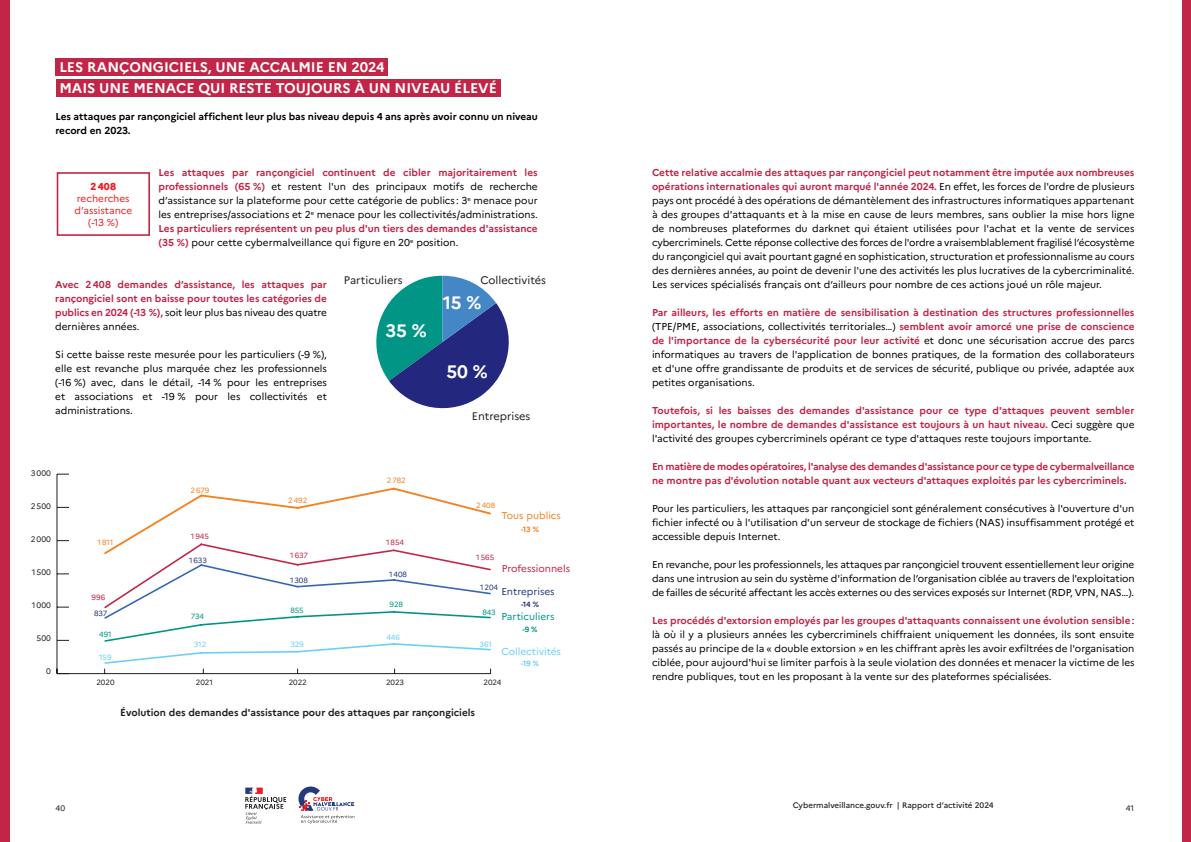
<style>
.page{position:relative;width:1191px;height:842px;background:#fff}
.page>*{position:absolute;margin:0;border:0;box-sizing:border-box;transform-origin:0 0}
.t1{font:700 18px "Marianne";color:#fff}
.t2{font:700 14px "Marianne";color:#fff}
.t3{font:11px "Marianne";color:#231f20}
.t4{font:10px/14px "Marianne";color:#000;text-align:justify}
.t5{font:700 10px/14px "Marianne";color:#c12547}
.t6{font:700 10px/14px "Marianne";color:#000}
.t7{font:700 10px "Marianne";color:#231f20}
.t8{font:10px/12px "Marianne";color:#ea1e24;text-align:center}
.t9{font:10px "Marianne";letter-spacing:-.005em;color:#c12547}
.t10{font:10px "Marianne";color:#6bcff6}
.t11{font:10px "Marianne";color:#009585}
.t12{font:10px "Marianne";color:#f58220}
.t13{font:10px "Marianne";color:#233b7d}
.t14{font:500 8px "Marianne";color:#231f20}
.t15{font:8px "Marianne";letter-spacing:.005em;color:#231f20}
.t16{font:7.6px "Marianne";letter-spacing:-.005em;color:#231f20}
.t17{font:7.6px "Marianne";letter-spacing:-.005em;color:#f58220}
.t18{font:7.6px "Marianne";color:#c12547}
.t19{font:7.6px "Marianne";letter-spacing:.005em;color:#233b7d}
.t20{font:7.6px "Marianne";letter-spacing:-.01em;color:#009585}
.t21{font:7.6px "Marianne";letter-spacing:-.01em;color:#6bcff6}
.t22{font:700 7.6px "Marianne";color:#f58220}
.t23{font:700 7.6px "Marianne";color:#233b7d}
.t24{font:700 7.6px "Marianne";color:#6bcff6}
.t25{font:700 7.6px "Marianne";color:#009585}
.s1{font-weight:700;color:#c12547}
.s2{font-weight:400;color:#000}
.s3{font-weight:800}
</style>
<div class="page">
<div style="left:0;top:0;width:9px;height:842px;background:#c12547"></div>
<div style="left:1182px;top:0;width:9px;height:842px;background:#c12547"></div>
<svg style="left:376px;top:276px;width:133px;height:133px"></svg>
<hr style="left:57px;top:673px;width:433px;height:1px;background:#231f20">
<hr style="left:56px;top:474px;width:1px;height:200px;background:#231f20">
<svg style="left:57px;top:640px;width:12px;height:1px"></svg>
<svg style="left:57px;top:607px;width:12px;height:1px"></svg>
<svg style="left:57px;top:573px;width:12px;height:1px"></svg>
<svg style="left:57px;top:540px;width:12px;height:1px"></svg>
<svg style="left:57px;top:507px;width:12px;height:1px"></svg>
<svg style="left:57px;top:474px;width:12px;height:1px"></svg>
<svg style="left:102px;top:487px;width:390px;height:187px"></svg>
<div style="left:56px;top:58px;width:332px;height:18px;background:#c12547"></div>
<div style="left:56px;top:79px;width:444px;height:18px;background:#c12547"></div>
<div style="left:57px;top:172px;width:93px;height:64px;border:2px solid #c12547"></div>
<svg style="left:245px;top:788px;width:41px;height:35px"></svg>
<svg style="left:298px;top:786px;width:56px;height:38px"></svg>
<p class="t2" style="left:59px;top:59px;width:326px">LES RANÇONGICIELS, UNE ACCALMIE EN 2024</p>
<p class="t2" style="left:59px;top:80px;width:439px">MAIS UNE MENACE QUI RESTE TOUJOURS À UN NIVEAU ÉLEVÉ</p>
<p class="t6" style="left:55px;top:109px;width:484px">Les attaques par rançongiciel affichent leur plus bas niveau depuis 4 ans après avoir connu un niveau record en 2023.</p>
<p class="t4" style="left:158px;top:165px;width:381px"><span class="s1">Les attaques par rançongiciel continuent de cibler majoritairement les professionnels (65 %)</span> et restent l'un des principaux motifs de recherche d’assistance sur la plateforme pour cette catégorie de publics : 3<sup>e</sup> menace pour les entreprises/associations et 2<sup>e</sup> menace pour les collectivités/administrations.</p>
<p class="t5" style="left:158px;top:221px;width:381px">Les particuliers représentent un peu plus d'un tiers des demandes d'assistance (35 %) <span class="s2">pour cette cybermalveillance qui figure en 20</span><sup>e</sup> <span class="s2">position.</span></p>
<p class="t5" style="left:55px;top:277px;width:273px;text-align:justify">Avec 2408 demandes d’assistance, les attaques par rançongiciel sont en baisse pour toutes les catégories de publics en 2024 (-13 %), <span class="s2">soit leur plus bas niveau des quatre dernières années.</span></p>
<p class="t4" style="left:55px;top:347px;width:273px">Si cette baisse reste mesurée pour les particuliers (-9 %), elle est revanche plus marquée chez les professionnels (-16 %) avec, dans le détail, -14 % pour les entreprises et associations et -19 % pour les collectivités et administrations.</p>
<p class="t8" style="left:74px;top:180px;width:59px"><span class="s3">2408 </span>recherches d’assistance</p>
<p class="t8" style="left:88px;top:216px;width:32px">(-13 %)</p>
<p class="t3" style="left:344px;top:273px;width:60px">Particuliers</p>
<p class="t3" style="left:480px;top:273px;width:67px">Collectivités</p>
<p class="t1" style="left:443px;top:292px;width:40px">15 %</p>
<p class="t1" style="left:385px;top:320px;width:43px">35 %</p>
<p class="t1" style="left:446px;top:361px;width:43px">50 %</p>
<p class="t3" style="left:472px;top:409px;width:60px">Entreprises</p>
<p class="t15" style="left:31px;top:468px;width:22px">3000</p>
<p class="t15" style="left:31px;top:501px;width:22px">2500</p>
<p class="t15" style="left:31px;top:534px;width:22px">2000</p>
<p class="t15" style="left:32px;top:567px;width:21px">1500</p>
<p class="t15" style="left:32px;top:600px;width:21px">1000</p>
<p class="t15" style="left:37px;top:633px;width:16px">500</p>
<p class="t15" style="left:46px;top:666px;width:6px">0</p>
<p class="t17" style="left:98px;top:537px;width:17px">1811</p>
<p class="t18" style="left:92px;top:593px;width:15px">996</p>
<p class="t19" style="left:94px;top:609px;width:15px">837</p>
<p class="t20" style="left:99px;top:630px;width:14px">491</p>
<p class="t21" style="left:99px;top:653px;width:14px">159</p>
<p class="t17" style="left:190px;top:485px;width:20px">2679</p>
<p class="t18" style="left:191px;top:532px;width:20px">1945</p>
<p class="t19" style="left:189px;top:556px;width:19px">1633</p>
<p class="t20" style="left:191px;top:611px;width:15px">734</p>
<p class="t17" style="left:288px;top:495px;width:20px">2492</p>
<p class="t18" style="left:290px;top:550px;width:19px">1637</p>
<p class="t19" style="left:290px;top:575px;width:20px">1308</p>
<p class="t20" style="left:290px;top:606px;width:15px">855</p>
<p class="t21" style="left:194px;top:640px;width:14px">312</p>
<p class="t21" style="left:290px;top:640px;width:15px">329</p>
<p class="t17" style="left:387px;top:476px;width:20px">2782</p>
<p class="t18" style="left:386px;top:537px;width:19px">1854</p>
<p class="t19" style="left:389px;top:570px;width:20px">1408</p>
<p class="t20" style="left:389px;top:600px;width:15px">928</p>
<p class="t21" style="left:386px;top:632px;width:15px">446</p>
<p class="t17" style="left:476px;top:501px;width:21px">2408</p>
<p class="t12" style="left:501px;top:509px;width:61px">Tous publics</p>
<p class="t22" style="left:521px;top:524px;width:19px">-13 %</p>
<p class="t18" style="left:476px;top:553px;width:20px">1565</p>
<p class="t9" style="left:502px;top:563px;width:70px">Professionnels</p>
<p class="t19" style="left:480px;top:583px;width:20px">1204</p>
<p class="t13" style="left:501px;top:585px;width:55px">Entreprises</p>
<p class="t11" style="left:501px;top:610px;width:55px">Particuliers</p>
<p class="t10" style="left:501px;top:645px;width:61px">Collectivités</p>
<p class="t23" style="left:521px;top:599px;width:19px">-14 %</p>
<p class="t25" style="left:522px;top:624px;width:17px">-9 %</p>
<p class="t24" style="left:521px;top:659px;width:20px">-19 %</p>
<p class="t20" style="left:482px;top:607px;width:15px">843</p>
<p class="t21" style="left:479px;top:640px;width:14px">361</p>
<p class="t16" style="left:96px;top:677px;width:20px">2020</p>
<p class="t16" style="left:196px;top:677px;width:19px">2021</p>
<p class="t16" style="left:289px;top:677px;width:20px">2022</p>
<p class="t16" style="left:386px;top:677px;width:19px">2023</p>
<p class="t16" style="left:483px;top:677px;width:19px">2024</p>
<p class="t7" style="left:120px;top:706px;width:356px">Évolution des demandes d'assistance pour des attaques par rançongiciels</p>
<p class="t4" style="left:652px;top:165px;width:484px"><span class="s1">Cette relative accalmie des attaques par rançongiciel peut notamment être imputée aux nombreuses opérations internationales qui auront marqué l'année 2024.</span> En effet, les forces de l'ordre de plusieurs pays ont procédé à des opérations de démantèlement des infrastructures informatiques appartenant à des groupes d'attaquants et à la mise en cause de leurs membres, sans oublier la mise hors ligne de nombreuses plateformes du darknet qui étaient utilisées pour l'achat et la vente de services cybercriminels. Cette réponse collective des forces de l'ordre a vraisemblablement fragilisé l’écosystème du rançongiciel qui avait pourtant gagné en sophistication, structuration et professionnalisme au cours des dernières années, au point de devenir l'une des activités les plus lucratives de la cybercriminalité.<br>Les services spécialisés français ont d’ailleurs pour nombre de ces actions joué un rôle majeur.</p>
<p class="t4" style="left:652px;top:305px;width:484px"><span class="s1">Par ailleurs, les efforts en matière de sensibilisation à destination des structures professionnelles </span>(TPE/PME, associations, collectivités territoriales…) <span class="s1">semblent avoir amorcé une prise de conscience de l'importance de la cybersécurité pour leur activité</span> et donc une sécurisation accrue des parcs informatiques au travers de l'application de bonnes pratiques, de la formation des collaborateurs et d'une offre grandissante de produits et de services de sécurité, publique ou privée, adaptée aux petites organisations.</p>
<p class="t5" style="left:652px;top:403px;width:484px;text-align:justify">Toutefois, si les baisses des demandes d'assistance pour ce type d'attaques peuvent sembler importantes, le nombre de demandes d'assistance est toujours à un haut niveau. <span class="s2">Ceci suggère que l'activité des groupes cybercriminels opérant ce type d'attaques reste toujours importante.</span></p>
<p class="t5" style="left:652px;top:459px;width:484px">En matière de modes opératoires, l'analyse des demandes d'assistance pour ce type de cybermalveillance ne montre pas d'évolution notable quant aux vecteurs d'attaques exploités par les cybercriminels.</p>
<p class="t4" style="left:652px;top:501px;width:484px">Pour les particuliers, les attaques par rançongiciel sont généralement consécutives à l'ouverture d'un fichier infecté ou à l'utilisation d'un serveur de stockage de fichiers (NAS) insuffisamment protégé et accessible depuis Internet.</p>
<p class="t4" style="left:652px;top:557px;width:484px">En revanche, pour les professionnels, les attaques par rançongiciel trouvent essentiellement leur origine dans une intrusion au sein du système d'information de l’organisation ciblée au travers de l'exploitation de failles de sécurité affectant les accès externes ou des services exposés sur Internet (RDP, VPN, NAS…).</p>
<p class="t4" style="left:652px;top:613px;width:484px"><span class="s1">Les procédés d'extorsion employés par les groupes d'attaquants connaissent une évolution sensible</span>: là où il y a plusieurs années les cybercriminels chiffraient uniquement les données, ils sont ensuite passés au principe de la « double extorsion » en les chiffrant après les avoir exfiltrées de l'organisation ciblée, pour aujourd'hui se limiter parfois à la seule violation des données et menacer la victime de les rendre publiques, tout en les proposant à la vente sur des plateformes spécialisées.</p>
<p class="t14" style="left:793px;top:800px;width:202px">Cybermalveillance.gouv.fr | Rapport d’activité 2024</p>
<p class="t15" style="left:56px;top:803px;width:11px">40</p>
<p class="t15" style="left:1125px;top:803px;width:10px">41</p>
</div>
